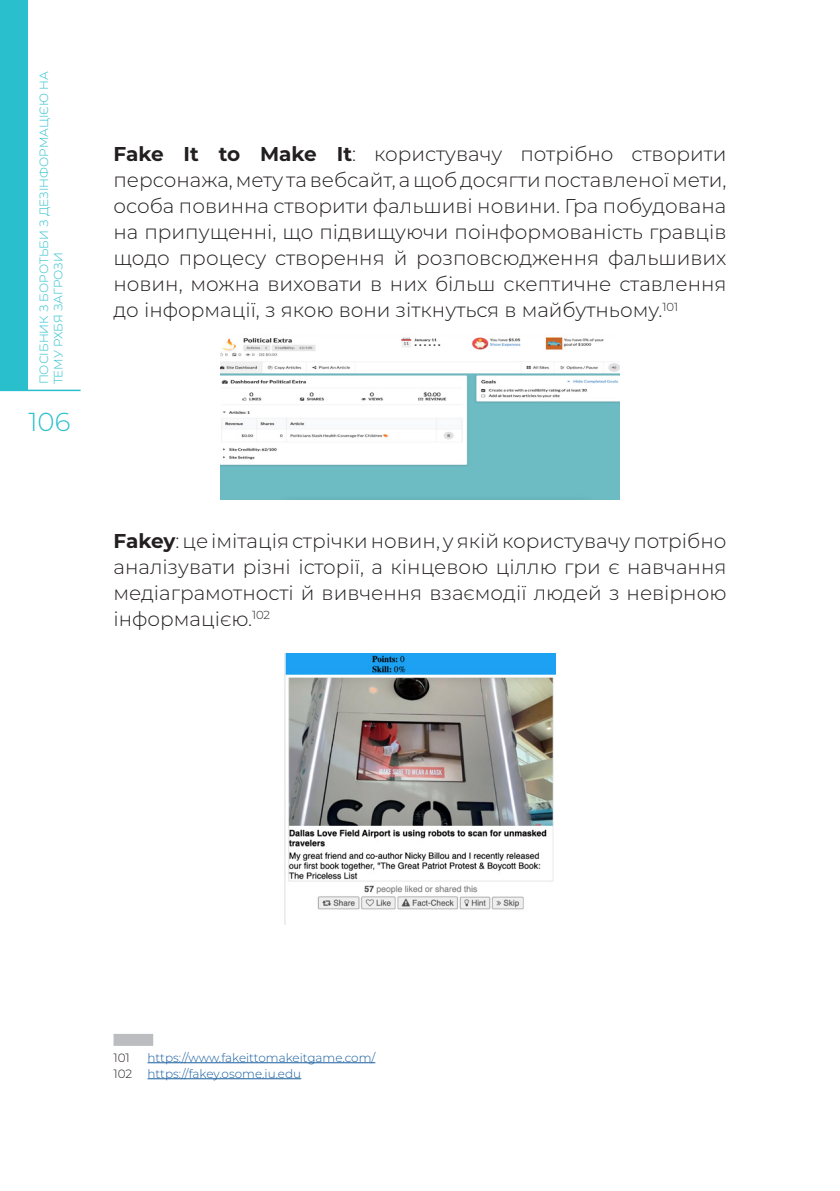
<style>
.page{position:relative;width:840px;height:1191px;background:#fff}
.page>*{position:absolute;margin:0;border:0;box-sizing:border-box;transform-origin:0 0}
.t1{font:300 26px "Montserrat";color:#2abfcc}
.t2{font:300 20px/26px "Montserrat";color:#231f20;text-align:justify}
.footnotes_text{font:300 12px "Montserrat";color:#175d9e}
.t3{font:300 12px/14.4px "Montserrat";color:#2abfcc}
.footnotes_text-2{font:300 12px "Montserrat";color:#231f20}
.s1{font-weight:700}
</style>
<div class="page">
<div style="left:0;top:0;width:28px;height:391px;background:#2abfcc"></div>
<hr style="left:0;top:389px;width:81px;height:2px;background:#2abfcc">
<div style="left:113px;top:1033px;width:40px;height:12px;background:#bcbdc0"></div>
<hr style="left:147px;top:1062px;width:228px;height:1px;background:#175d9e">
<hr style="left:147px;top:1078px;width:154px;height:1px;background:#175d9e">
<img style="left:220px;top:337px;width:399px;height:162px">
<img style="left:284px;top:653px;width:271px;height:272px">
<p class="t3" style="left:36px;top:384px;width:315px;rotate:-90deg">ПОСІБНИК З БОРОТЬБИ З ДЕЗІНФОРМАЦІЄЮ НА<br>ТЕМУ РХБЯ ЗАГРОЗИ</p>
<h1 class="t1" style="left:28px;top:404px;width:43px">106</h1>
<p class="t2" style="left:113px;top:140px;width:614px"><span class="s1">Fake It to Make It</span>: користувачу потрібно створити персонажа, мету та вебсайт, а щоб досягти поставленої мети, особа повинна створити фальшиві новини. Гра побудована на припущенні, що підвищуючи поінформованість гравців щодо процесу створення й розповсюдження фальшивих новин, можна виховати в них більш скептичне ставлення до інформації, з якою вони зіткнуться в майбутньому.<sup>101</sup></p>
<p class="t2" style="left:113px;top:527px;width:614px"><span class="s1">Fakey</span>: це імітація стрічки новин, у якій користувачу потрібно аналізувати різні історії, а кінцевою ціллю гри є навчання медіаграмотності й вивчення взаємодії людей з невірною інформацією.<sup>102</sup></p>
<p class="footnotes_text-2" style="left:113px;top:1049px;width:18px">101</p>
<p class="footnotes_text" style="left:147px;top:1049px;width:229px">https://www.fakeittomakeitgame.com/</p>
<p class="footnotes_text-2" style="left:113px;top:1065px;width:20px">102</p>
<p class="footnotes_text" style="left:147px;top:1065px;width:155px">https://fakey.osome.iu.edu</p>
</div>
